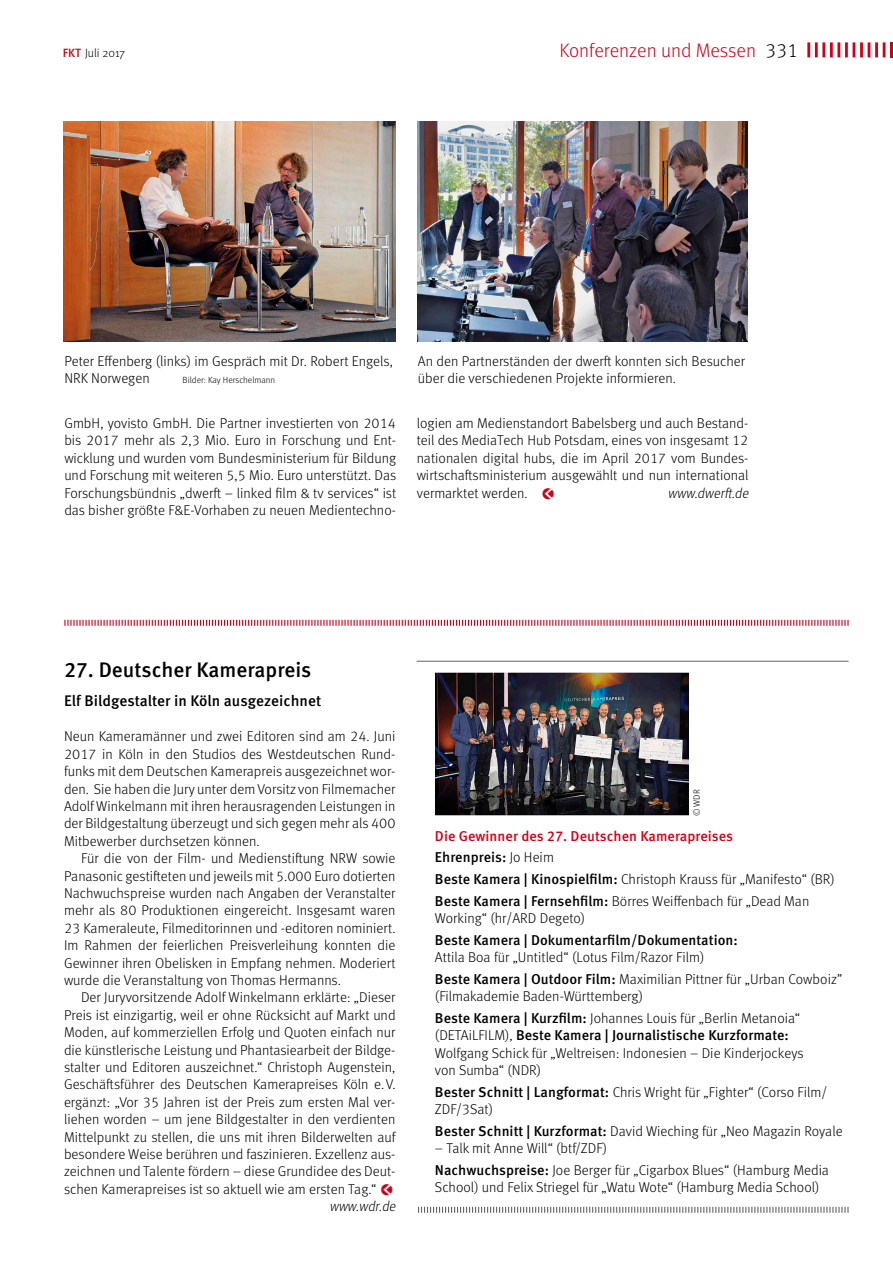
<style>
.page{position:relative;width:893px;height:1263px;background:#fff}
.page>*{position:absolute;margin:0;border:0;box-sizing:border-box;transform-origin:0 0}
.t1{font:500 21px "Meta OT";color:#000}
.t2{font:300 19.5px "Meta OT";color:#cc061d}
.t3{font:500 15.3px "Meta OT";letter-spacing:.005em;color:#000}
.t4{font:300 14.25px/17.4px "Meta OT";letter-spacing:.005em;color:#000}
.t5{font:500 14.25px "Meta OT";letter-spacing:.005em;color:#000}
.t6{font:italic 300 14.25px "Meta OT";color:#000;scale:.95 1}
.t7{font:300 12px "Meta OT";color:#000}
.t8{font:300 9px "Meta OT";letter-spacing:.005em;color:#000}
.s1{font-weight:500;color:#cc061d}
.s2{color:#000}
.s3{font-family:"Pointers";font-weight:400;color:#d10018}
.s4{font-weight:500;color:#d10018}
.s5{font-weight:500}
</style>
<div class="page">
<svg style="left:883px;top:42px;width:2px;height:15px"></svg>
<hr style="left:875px;top:42px;width:3px;height:15px;background:#d10018">
<svg style="left:868px;top:42px;width:2px;height:15px"></svg>
<hr style="left:860px;top:42px;width:3px;height:15px;background:#d10018">
<hr style="left:852px;top:42px;width:3px;height:15px;background:#d10018">
<hr style="left:845px;top:42px;width:3px;height:15px;background:#d10018">
<hr style="left:837px;top:42px;width:3px;height:15px;background:#d10018">
<hr style="left:830px;top:42px;width:3px;height:15px;background:#d10018">
<hr style="left:822px;top:42px;width:3px;height:15px;background:#d10018">
<hr style="left:815px;top:42px;width:3px;height:15px;background:#d10018">
<hr style="left:807px;top:42px;width:3px;height:15px;background:#d10018">
<hr style="left:890px;top:42px;width:3px;height:15px;background:#d10018">
<img style="left:418px;top:121px;width:330px;height:221px">
<svg style="left:64px;top:619px;width:785px;height:7px"></svg>
<img style="left:64px;top:121px;width:331px;height:221px">
<hr style="left:417px;top:661px;width:431px;height:1px;background:#636466">
<svg style="left:418px;top:1207px;width:430px;height:6px"></svg>
<img style="left:435px;top:673px;width:254px;height:142px">
<p class="t7" style="left:63px;top:46px;width:64px"><span class="s1">FKT</span> Juli 2017</p>
<h2 class="t2" style="left:559px;top:39px;width:240px">Konferenzen und Messen <span class="s2">331</span></h2>
<p class="t4" style="left:64px;top:352px;width:330px">Peter Effenberg (links) im Gespräch mit Dr. Robert Engels,<br>NRK Norwegen</p>
<p class="t8" style="left:183px;top:375px;width:94px">Bilder: Kay Herschelmann</p>
<p class="t4" style="left:418px;top:352px;width:329px">An den Partnerständen der dwerft konnten sich Besucher über die verschiedenen Projekte informieren.</p>
<p class="t4" style="left:64px;top:415px;width:333px;text-align:justify">GmbH, yovisto GmbH. Die Partner investierten von 2014 bis 2017 mehr als 2,3 Mio. Euro in Forschung und Ent&shy;wicklung und wurden vom Bundesministerium für Bildung und Forschung mit weiteren 5,5 Mio. Euro unterstützt. Das Forschungsbündnis „dwerft – linked film &amp; tv services“ ist das bisher größte F&amp;E-Vorhaben zu neuen Medientechno-</p>
<p class="t4" style="left:417px;top:415px;width:333px;text-align:justify">logien am Medienstandort Babelsberg und auch Bestand&shy;teil des MediaTech Hub Potsdam, eines von insgesamt 12 nationalen digital hubs, die im April 2017 vom Bundes&shy;wirtschaftsministerium ausgewählt und nun international vermarktet werden. <span class="s3">ø</span></p>
<p class="t6" style="left:668px;top:484px;width:89px">www.dwerft.de</p>
<h1 class="t1" style="left:64px;top:656px;width:249px">27. Deutscher Kamerapreis</h1>
<p class="t3" style="left:64px;top:692px;width:259px">Elf Bildgestalter in Köln ausgezeichnet</p>
<p class="t4" style="left:64px;top:728px;width:333px;text-align:justify">Neun Kameramänner und zwei Editoren sind am 24. Juni 2017 in Köln in den Studios des Westdeutschen Rund&shy;funks mit dem Deutschen Kamerapreis ausgezeichnet wor&shy;den. Sie haben die Jury unter dem Vorsitz von Filmemacher Adolf Winkelmann mit ihren herausragenden Leistungen in der Bildgestaltung überzeugt und sich gegen mehr als 400<br>Mitbewerber durchsetzen können.</p>
<p class="t4" style="left:64px;top:850px;width:333px;text-align:justify;text-indent:17px">Für die von der Film- und Medienstiftung NRW sowie Panasonic gestifteten und jeweils mit 5.000 Euro dotierten Nachwuchspreise wurden nach Angaben der Veranstalter mehr als 80 Produktionen eingereicht. Insgesamt waren 23 Kameraleute, Filmeditorinnen und -editoren nominiert.<br>Im Rahmen der feierlichen Preisverleihung konnten die Gewinner ihren Obelisken in Empfang nehmen. Moderiert wurde die Veranstaltung von Thomas Hermanns.</p>
<p class="t4" style="left:81px;top:989px;width:316px">Der Juryvorsitzende Adolf Winkelmann erklärte: „Dieser</p>
<p class="t4" style="left:64px;top:1006px;width:333px">Preis ist einzigartig, weil er ohne Rücksicht auf Markt und</p>
<p class="t4" style="left:64px;top:1024px;width:333px">Moden, auf kommerziellen Erfolg und Quoten einfach nur</p>
<p class="t4" style="left:64px;top:1041px;width:333px">die künstlerische Leistung und Phantasiearbeit der Bildge-</p>
<p class="t4" style="left:64px;top:1058px;width:333px">stalter und Editoren auszeichnet.“ Christoph Augenstein,</p>
<p class="t4" style="left:64px;top:1076px;width:333px">Geschäftsführer des Deutschen Kamerapreises Köln e.V.</p>
<p class="t4" style="left:64px;top:1093px;width:333px">ergänzt: „Vor 35 Jahren ist der Preis zum ersten Mal ver-</p>
<p class="t4" style="left:64px;top:1111px;width:333px">liehen worden – um jene Bildgestalter in den verdienten</p>
<p class="t4" style="left:64px;top:1128px;width:333px">Mittelpunkt zu stellen, die uns mit ihren Bilderwelten auf</p>
<p class="t4" style="left:64px;top:1145px;width:333px">besondere Weise berühren und faszinieren. Exzellenz aus-</p>
<p class="t4" style="left:64px;top:1163px;width:333px">zeichnen und Talente fördern – diese Grundidee des Deut-</p>
<p class="t4" style="left:64px;top:1180px;width:330px">schen Kamerapreises ist so aktuell wie am ersten Tag.“ <span class="s3">ø</span></p>
<p class="t6" style="left:329px;top:1198px;width:74px">www.wdr.de</p>
<p class="t8" style="left:691px;top:816px;width:28px;rotate:-90deg">© WDR</p>
<p class="t4" style="left:435px;top:825px;width:401px;line-height:21.6px"><span class="s4">Die Gewinner des 27. Deutschen Kamerapreises<br></span><span class="s5">Ehrenpreis:</span> Jo Heim<br><span class="s5">Beste Kamera | Kinospielfilm:</span> Christoph Krauss für „Manifesto“ (BR)<br><span class="s5">Beste Kamera | Fernsehfilm:</span> Börres Weiffenbach für „Dead Man</p>
<p class="t4" style="left:435px;top:910px;width:152px">Working“ (hr/ARD Degeto)</p>
<p class="t5" style="left:435px;top:931px;width:304px">Beste Kamera | Dokumentarfilm/Dokumentation:</p>
<p class="t4" style="left:435px;top:947px;width:409px;line-height:21.6px">Attila Boa für „Untitled“ (Lotus Film/Razor Film)<br><span class="s5">Beste Kamera | Outdoor Film:</span> Maximilian Pittner für „Urban Cowboiz”</p>
<p class="t4" style="left:435px;top:986px;width:367px;line-height:21.6px">(Filmakademie Baden-Württemberg)<br><span class="s5">Beste Kamera | Kurzfilm:</span> Johannes Louis für „Berlin Metanoia“</p>
<p class="t4" style="left:435px;top:1027px;width:370px">(DETAiLFILM), <span class="s5">Beste Kamera | Journalistische Kurzformate:<br></span>Wolfgang Schick für „Weltreisen: Indonesien – Die Kinderjockeys von Sumba“ (NDR)</p>
<p class="t4" style="left:435px;top:1083px;width:394px"><span class="s5">Bester Schnitt | Langformat:</span> Chris Wright für „Fighter“ (Corso Film/<br>ZDF/3Sat)</p>
<p class="t4" style="left:435px;top:1122px;width:409px"><span class="s5">Bester Schnitt | Kurzformat:</span> David Wieching für „Neo Magazin Royale</p>
<p class="t4" style="left:435px;top:1138px;width:395px;line-height:21.6px">– Talk mit Anne Will“ (btf/ZDF)<br><span class="s5">Nachwuchspreise:</span> Joe Berger für „Cigarbox Blues“ (Hamburg Media</p>
<p class="t4" style="left:435px;top:1179px;width:386px">School) und Felix Striegel für „Watu Wote“ (Hamburg Media School)</p>
</div>
